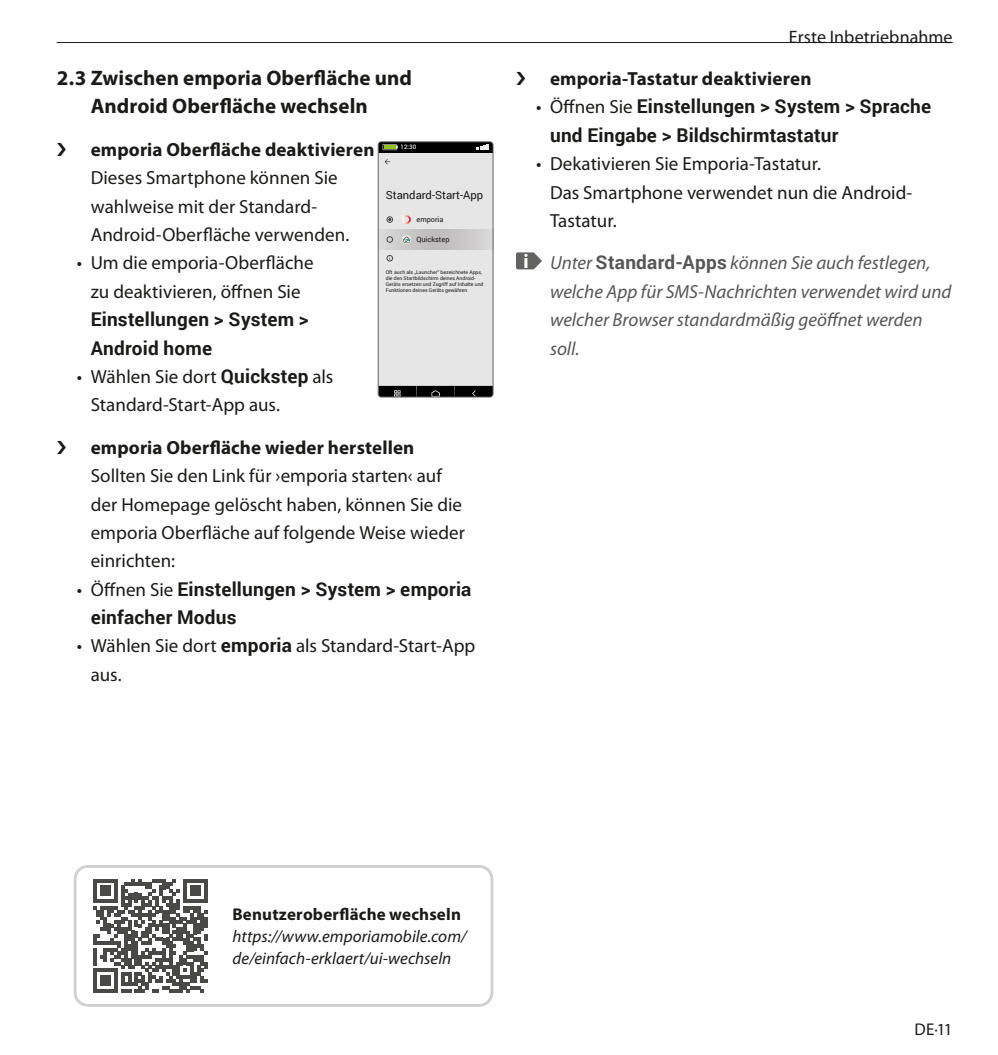
<style>
.page{position:relative;width:998px;height:1055px;background:#fff}
.page>*{position:absolute;margin:0;border:0;box-sizing:border-box;transform-origin:0 0}
.t1{font:700 21px/28.4px "Myriad Pro";letter-spacing:.005em;color:#1a1a18;text-align:center}
.t2{font:19px/28.4px "Myriad Pro";letter-spacing:.005em;color:#1a1a18}
.t3{font:700 19px/28.4px "Roboto";letter-spacing:.01em;color:#1a1a18}
.t4{font:italic 19px/28.4px "Myriad Pro";color:#565656}
.t5{font:700 19px "Myriad Pro";letter-spacing:.01em;color:#1a1a18}
.t6{font:18px "Myriad Pro";letter-spacing:.005em;color:#1a1a18}
.t7{font:italic 17px/22px "Myriad Pro";letter-spacing:.005em;color:#1a1a18}
.t8{font:700 17px "Myriad Pro";letter-spacing:.01em;color:#1a1a18}
.t9{font:17px "Myriad Pro";color:#1a1a18}
.t10{font:11.2px "Roboto";color:#181716}
.t11{font:7.4px "Roboto";color:#181716}
.t12{font:500 6.2px "Roboto";color:#ececec}
.t13{font:5px/6px "Roboto";color:#181716}
.s1{font-family:"Roboto";font-weight:700}
.s2{font-family:"Myriad Pro";font-weight:400}
.s3{font-family:"Roboto";font-weight:700;font-style:normal}
</style>
<div class="page">
<hr style="left:57px;top:42px;width:895px;height:1px;background:#1a1a18">
<svg style="left:378px;top:143px;width:115px;height:254px;background:#d3d2d3"></svg>
<div style="left:378px;top:141px;width:115px;height:256px;border:1px solid #636362;border-radius:3px"></div>
<div style="left:74px;top:865px;width:419px;height:141px;border:3px solid #cfd0d0;border-radius:13px"></div>
<svg style="left:93px;top:879px;width:114px;height:113px"></svg>
<svg style="left:516px;top:252px;width:26px;height:17px"></svg>
<p class="t1" style="left:57px;top:63px;width:357px">2.3 Zwischen emporia Oberfläche und<br>Android Oberfläche wechseln</p>
<p class="t5" style="left:91px;top:137px;width:285px">emporia Oberfläche deaktivieren</p>
<p class="t2" style="left:91px;top:163px;width:260px">Dieses Smartphone können Sie wahlweise mit der Standard-<br>Android-Oberfläche verwenden.</p>
<p class="t2" style="left:77px;top:248px;width:238px;text-align:center">• Um die emporia-Oberfläche zu deaktivieren, öffnen Sie</p>
<p class="t3" style="left:91px;top:304px;width:219px">Einstellungen &gt; System &gt;<br>Android home</p>
<p class="t2" style="left:91px;top:362px;width:244px;text-indent:-14px">• Wählen Sie dort <span class="s1">Quickstep</span> als<br>Standard-Start-App aus.</p>
<p class="t5" style="left:91px;top:435px;width:325px">emporia Oberfläche wieder herstellen</p>
<p class="t2" style="left:91px;top:461px;width:376px">Sollten Sie den Link für ›emporia starten‹ auf der Homepage gelöscht haben, können Sie die emporia Oberfläche auf folgende Weise wieder einrichten:</p>
<p class="t3" style="left:91px;top:574px;width:382px;text-indent:-14px"><span class="s2">• Öffnen Sie</span> Einstellungen &gt; System &gt; emporia einfacher Modus</p>
<p class="t2" style="left:91px;top:631px;width:386px;text-indent:-14px">• Wählen Sie dort <span class="s1">emporia</span> als Standard-Start-App aus.</p>
<p class="t12" style="left:400px;top:143px;width:17px">12:30</p>
<p class="t10" style="left:386px;top:188px;width:99px">Standard-Start-App</p>
<p class="t11" style="left:416px;top:214px;width:28px">emporia</p>
<p class="t11" style="left:416px;top:234px;width:34px">Quickstep</p>
<p class="t13" style="left:386px;top:269px;width:99px">Oft auch als „Launcher“ bezeichnete Apps, die den Startbildschirm deines Android-Geräts ersetzen und Zugriff auf Inhalte und Funktionen deines Geräts gewähren</p>
<p class="t6" style="left:789px;top:25px;width:165px">Erste Inbetriebnahme</p>
<p class="t5" style="left:550px;top:66px;width:263px">emporia-Tastatur deaktivieren</p>
<p class="t3" style="left:550px;top:92px;width:383px;text-indent:-14px"><span class="s2">• Öffnen Sie</span> Einstellungen &gt; System &gt; Sprache und Eingabe &gt; Bildschirmtastatur</p>
<p class="t2" style="left:550px;top:149px;width:364px;text-indent:-14px">• Dekativieren Sie Emporia-Tastatur.<br>Das Smartphone verwendet nun die Android-<br>Tastatur.</p>
<p class="t4" style="left:550px;top:248px;width:403px">Unter <span class="s3">Standard-Apps</span> können Sie auch festlegen, welche App für SMS-Nachrichten verwendet wird und welcher Browser standardmäßig geöffnet werden soll.</p>
<p class="t8" style="left:232px;top:903px;width:230px">Benutzeroberfläche wechseln</p>
<p class="t7" style="left:232px;top:925px;width:236px">https://www.emporiamobile.com/ de/einfach-erklaert/ui-wechseln</p>
<p class="t9" style="left:914px;top:1018px;width:40px">DE·11</p>
</div>
